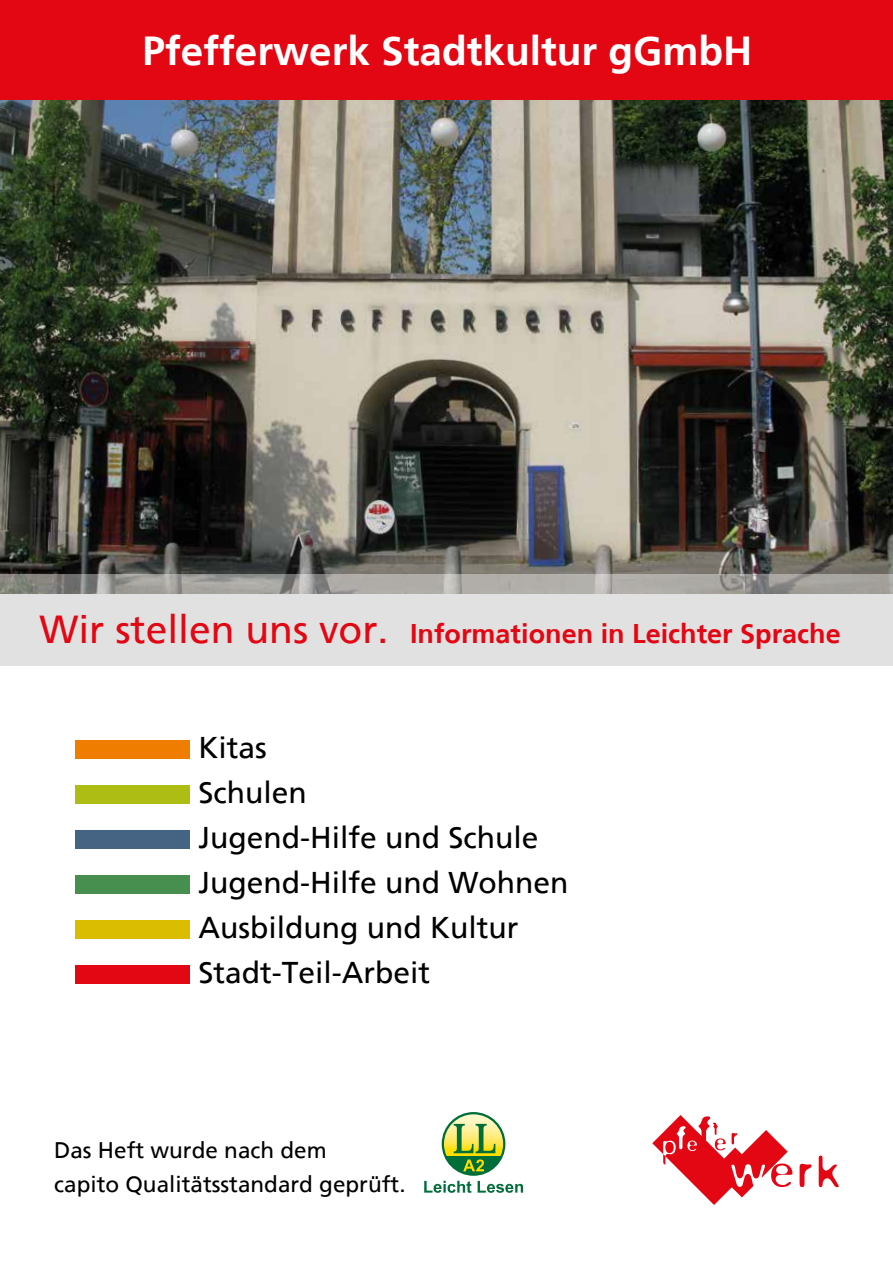
<style>
.page{position:relative;width:893px;height:1263px;background:#fff}
.page>*{position:absolute;margin:0;border:0;box-sizing:border-box;transform-origin:0 0}
.t1{font:700 40.5px "Frutiger";color:#fff}
.t2{font:30px/45px "Frutiger";color:#000}
.t3{font:700 27px "Frutiger";color:#e30613}
.t4{font:22.5px/34.5px "Frutiger";color:#000}
.s1{font-weight:400;font-size:39px}
</style>
<div class="page">
<img style="left:0;top:99px;width:893px;height:475px">
<svg style="left:0;top:574px;width:893px;height:20px;background:#a2a19c"></svg>
<div style="left:0;top:594px;width:893px;height:71px;background:#e1e1e1"></div>
<div style="left:0;top:0;width:893px;height:99px;background:#e30613"></div>
<svg style="left:652px;top:1115px;width:187px;height:90px"></svg>
<div style="left:75px;top:740px;width:115px;height:18px;background:#ef7d00"></div>
<div style="left:75px;top:785px;width:115px;height:18px;background:#aebd14"></div>
<div style="left:75px;top:830px;width:115px;height:18px;background:#456383"></div>
<div style="left:75px;top:875px;width:115px;height:18px;background:#478f4e"></div>
<div style="left:75px;top:920px;width:115px;height:18px;background:#dabd00"></div>
<div style="left:75px;top:965px;width:115px;height:18px;background:#e30613"></div>
<svg style="left:424px;top:1112px;width:99px;height:81px"></svg>
<h1 class="t1" style="left:143px;top:27px;width:611px">Pfefferwerk Stadtkultur gGmbH</h1>
<p class="t3" style="left:39px;top:617px;width:803px"><span class="s1">Wir stellen uns vor.</span> Informationen in Leichter Sprache</p>
<p class="t2" style="left:198px;top:725px;width:372px">Kitas<br>Schulen<br>Jugend-Hilfe und Schule<br>Jugend-Hilfe und Wohnen<br>Ausbildung und Kultur<br>Stadt-Teil-Arbeit</p>
<p class="t4" style="left:54px;top:1133px;width:353px">Das Heft wurde nach dem<br>capito Qualitätsstandard geprüft.</p>
</div>
